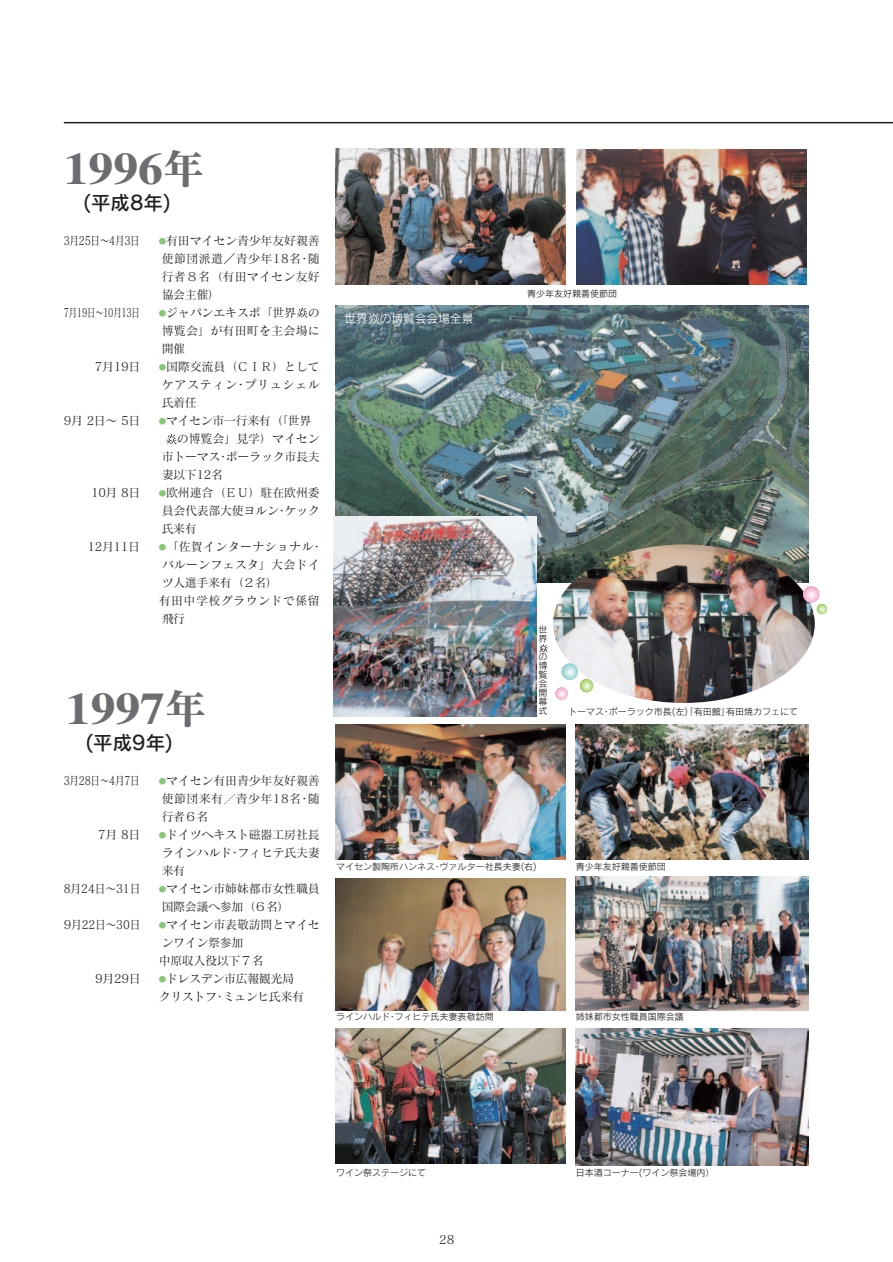
<style>
.page{position:relative;width:893px;height:1262px;background:#fff}
.page>*{position:absolute;margin:0;border:0;box-sizing:border-box;transform-origin:0 0}
.t1{font:700 45px "Times";color:#6c6d70;scale:1.1 1}
.t2{font:19.5px "Rodin CID DB";color:#231f20}
.t3{font:12px/18px "Matisse CID M";letter-spacing:-.015em;color:#231f20;text-align:justify}
.t4{font:12px/18px "Matisse CID M";letter-spacing:.02em;color:#231f20}
.t5{font:12px "Matisse CID M";letter-spacing:-.015em;color:#231f20;scale:.8 1}
.t6{font:12px "Matisse CID M";letter-spacing:-.04em;color:#231f20;scale:.7 1}
.t7{font:12px "Matisse CID M";letter-spacing:-.015em;color:#231f20;scale:.9 1}
.t8{font:11.7px "Rodin CID M";color:#fff}
.t9{font:9px/9px "Rodin CID M";color:#231f20}
.s1{font-family:"Matisse CID B";font-weight:400;font-size:42px}
.s2{font-size:7.5px;color:#85c878}
</style>
<div class="page">
<img style="left:224px;top:794px;width:12px;height:11px">
<hr style="left:64px;top:122px;width:828px;height:1px;background:#231f20">
<img style="left:335px;top:149px;width:231px;height:136px">
<img style="left:335px;top:305px;width:473px;height:277px">
<img style="left:334px;top:516px;width:202px;height:201px">
<img style="left:335px;top:724px;width:231px;height:135px">
<img style="left:576px;top:149px;width:230px;height:136px">
<img style="left:575px;top:724px;width:233px;height:135px">
<img style="left:335px;top:878px;width:231px;height:132px">
<img style="left:575px;top:876px;width:233px;height:134px">
<img style="left:335px;top:1028px;width:231px;height:136px">
<img style="left:575px;top:1028px;width:233px;height:137px">
<svg style="left:297px;top:308px;width:10px;height:10px"></svg>
<svg style="left:368px;top:313px;width:11px;height:11px"></svg>
<svg style="left:539px;top:644px;width:8px;height:8px"></svg>
<img style="left:553px;top:544px;width:261px;height:159px;border-radius:50%">
<svg style="left:555px;top:687px;width:12px;height:13px"></svg>
<svg style="left:580px;top:679px;width:13px;height:13px"></svg>
<svg style="left:803px;top:586px;width:16px;height:16px"></svg>
<svg style="left:561px;top:663px;width:17px;height:17px"></svg>
<svg style="left:816px;top:604px;width:11px;height:10px"></svg>
<svg style="left:166px;top:434px;width:11px;height:10px"></svg>
<h1 class="t1" style="left:64px;top:153px;width:130px">1996<span class="s1">年</span></h1>
<h2 class="t2" style="left:83px;top:195px;width:89px">(平成8年)</h2>
<p class="t5" style="left:64px;top:236px;width:96px">3月25日～4月3日</p>
<p class="t3" style="left:159px;top:233px;width:163px"><span class="s2">●</span>有田マイセン青少年友好親善使節団派遣／青少年18名･随行者８名（有田マイセン友好協会主催）</p>
<p class="t6" style="left:64px;top:308px;width:110px">7月19日～10月13日</p>
<p class="t3" style="left:159px;top:305px;width:163px"><span class="s2">●</span>ジャパンエキスポ「世界 の博覧会」が有田町を主会場に開催</p>
<p class="t3" style="left:95px;top:359px;width:47px">7月19日</p>
<p class="t3" style="left:159px;top:359px;width:163px"><span class="s2">●</span>国際交流員（ＣＩＲ）としてケアスティン･プリュシェル氏着任</p>
<p class="t3" style="left:64px;top:413px;width:78px">9月 2日～ 5日</p>
<p class="t3" style="left:159px;top:413px;width:154px"><span class="s2">●</span>マイセン市一行来有（「世界</p>
<p class="t3" style="left:177px;top:431px;width:145px">の博覧会」見学）マイセン</p>
<p class="t3" style="left:162px;top:449px;width:160px">市トーマス･ポーラック市長夫</p>
<p class="t3" style="left:162px;top:467px;width:63px">妻以下12名</p>
<p class="t3" style="left:91px;top:485px;width:51px">10月 8日</p>
<p class="t3" style="left:159px;top:485px;width:163px"><span class="s2">●</span>欧州連合（ＥＵ）駐在欧州委員会代表部大使ヨルン･ケック氏来有</p>
<p class="t3" style="left:87px;top:539px;width:54px">12月11日</p>
<p class="t4" style="left:159px;top:539px;width:163px"><span class="s2">●</span>「佐賀インターナショナル･バルーンフェスタ」大会ドイツ人選手来有（２名）<br>有田中学校グラウンドで係留飛行</p>
<h1 class="t1" style="left:66px;top:693px;width:130px">1997<span class="s1">年</span></h1>
<h2 class="t2" style="left:85px;top:735px;width:89px">(平成9年)</h2>
<p class="t5" style="left:64px;top:776px;width:96px">3月28日～4月7日</p>
<p class="t3" style="left:159px;top:773px;width:163px"><span class="s2">●</span>マイセン有田青少年友好親善使節団来有 青少年18名･随行者６名</p>
<p class="t3" style="left:98px;top:827px;width:44px">7月 8日</p>
<p class="t3" style="left:159px;top:827px;width:163px"><span class="s2">●</span>ドイツヘキスト磁器工房社長ラインハルド･フィヒテ氏夫妻来有</p>
<p class="t7" style="left:64px;top:884px;width:87px">8月24日～31日</p>
<p class="t3" style="left:159px;top:881px;width:163px"><span class="s2">●</span>マイセン市姉妹都市女性職員国際会議へ参加（６名）</p>
<p class="t3" style="left:64px;top:917px;width:78px">9月22日～30日</p>
<p class="t3" style="left:159px;top:917px;width:163px;text-align:left"><span class="s2">●</span>マイセン市表敬訪問とマイセンワイン祭参加<br>中原収入役以下７名</p>
<p class="t3" style="left:95px;top:971px;width:47px">9月29日</p>
<p class="t3" style="left:159px;top:971px;width:147px"><span class="s2">●</span>ドレスデン市広報観光局クリストフ･ミュンヒ氏来有</p>
<p class="t8" style="left:344px;top:314px;width:130px">世界 の博覧会会場全景</p>
<p class="t9" style="left:527px;top:290px;width:91px">青少年友好親善使節団</p>
<p class="t9" style="left:538px;top:627px;width:10px">世界</p>
<p class="t9" style="left:538px;top:654px;width:10px;text-align:justify">の博覧会開幕式</p>
<p class="t9" style="left:568px;top:708px;width:231px">トーマス･ポーラック市長(左)「有田館」有田焼カフェにて</p>
<p class="t9" style="left:336px;top:863px;width:202px">マイセン製陶所ハンネス･ヴァルター社長夫妻(右)</p>
<p class="t9" style="left:575px;top:863px;width:92px">青少年友好親善使節団</p>
<p class="t9" style="left:336px;top:1013px;width:159px">ラインハルド･フィヒテ氏夫妻表敬訪問</p>
<p class="t9" style="left:575px;top:1013px;width:109px">姉妹都市女性職員国際会議</p>
<p class="t9" style="left:336px;top:1169px;width:91px">ワイン祭ステージにて</p>
<p class="t9" style="left:575px;top:1169px;width:140px">日本酒コーナー(ワイン祭会場内）</p>
<p class="t3" style="left:439px;top:1231px;width:17px">28</p>
</div>
